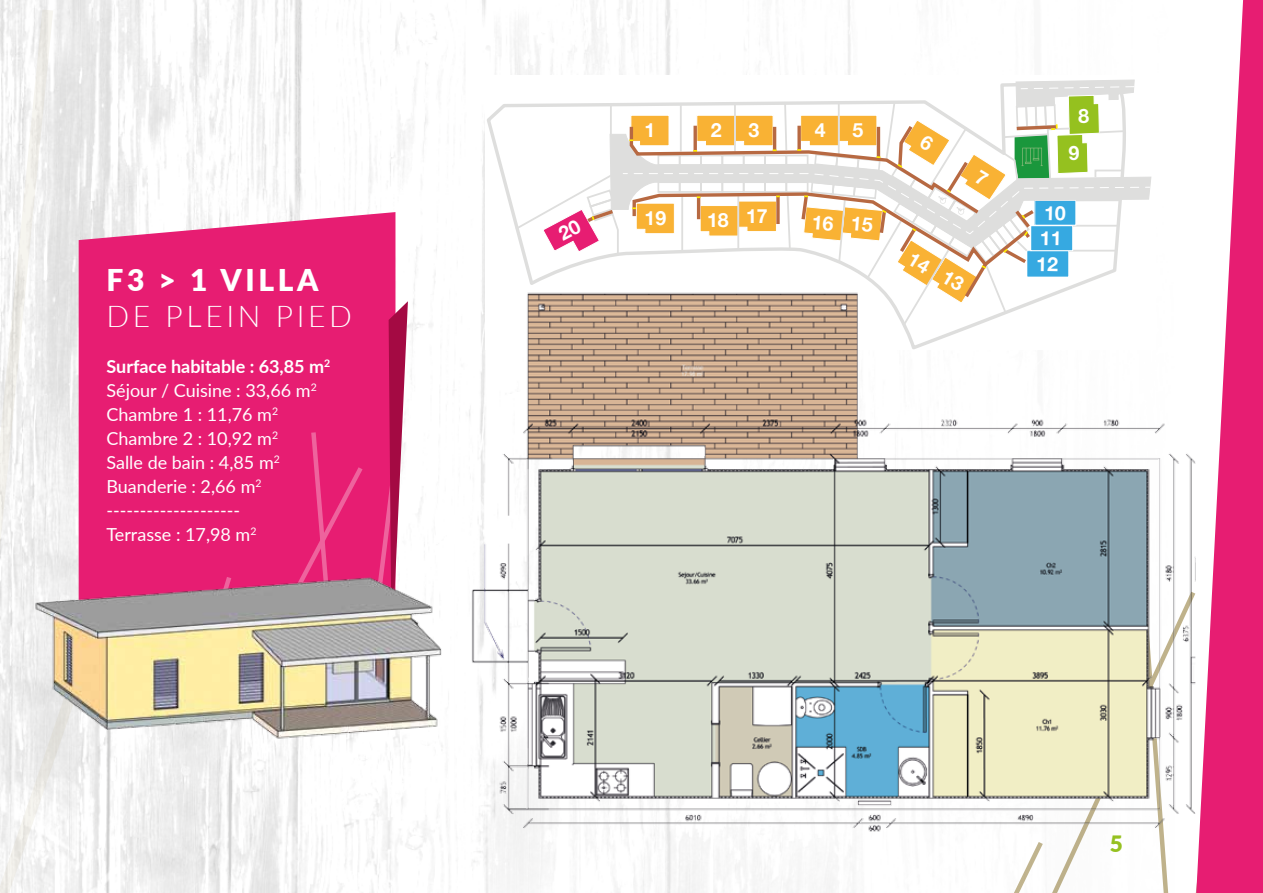
<style>
.page{position:relative;width:1263px;height:893px;background:#fff}
.page>*{position:absolute;margin:0;border:0;box-sizing:border-box;transform-origin:0 0}
.t1{font:300 30px "Lato";letter-spacing:.12em;color:#fff}
.t2{font:900 30px "Lato";color:#fff}
.t3{font:900 22.5px "Lato";color:#95c11f}
.t4{font:700 19.5px/25.3px "Helvetica Neue";color:#fff;text-align:center}
.t5{font:18px/24px "Lato";color:#fff}
.s1{font-weight:700}
</style>
<div class="page">
<img style="left:0;top:0;width:1196px;height:893px">
<div style="left:486px;top:75px;width:670px;height:274px;background:#fff"></div>
<svg style="left:60px;top:458px;width:94px;height:435px"></svg>
<svg style="left:0;top:7px;width:60px;height:886px"></svg>
<img style="left:455px;top:284px;width:740px;height:569px">
<svg style="left:79px;top:212px;width:316px;height:351px;background:#e83580"></svg>
<svg style="left:121px;top:301px;width:287px;height:262px;background:#e42273"></svg>
<img style="left:32px;top:563px;width:422px;height:180px">
<svg style="left:1196px;top:0;width:67px;height:893px;fill:#e71d72"></svg>
<svg style="left:514px;top:79px;width:636px;height:248px"></svg>
<h1 class="t2" style="left:106px;top:257px;width:213px">F3 &gt; 1 villa</h1>
<h1 class="t1" style="left:106px;top:295px;width:247px">DE PLEIN PIED</h1>
<p class="t5" style="left:106px;top:354px;width:225px"><span class="s1">Surface habitable : 63,85 m</span><sup>2<br></sup>Séjour / Cuisine : 33,66 m<sup>2<br></sup>Chambre 1 : 11,76 m<sup>2<br></sup>Chambre 2 : 10,92 m<sup>2<br></sup>Salle de bain : 4,85 m<sup>2<br></sup>Buanderie : 2,66 m<sup>2 </sup>--------------------<br>Terrasse : 17,98 m<sup>2</sup></p>
<p class="t4" style="left:644px;top:117px;width:12px">1</p>
<p class="t4" style="left:711px;top:117px;width:12px">2</p>
<p class="t4" style="left:748px;top:117px;width:12px">3</p>
<p class="t4" style="left:645px;top:205px;width:23px">19</p>
<p class="t4" style="left:707px;top:207px;width:23px">18</p>
<p class="t4" style="left:746px;top:203px;width:23px">17</p>
<p class="t4" style="left:815px;top:117px;width:12px">4</p>
<p class="t4" style="left:852px;top:117px;width:12px">5</p>
<p class="t4" style="left:813px;top:208px;width:62px;rotate:5deg">16 15</p>
<p class="t4" style="left:1037px;top:200px;width:30px;rotate:1deg">10<br>11<br>12</p>
<p class="t3" style="left:1110px;top:826px;width:15px">5</p>
</div>
